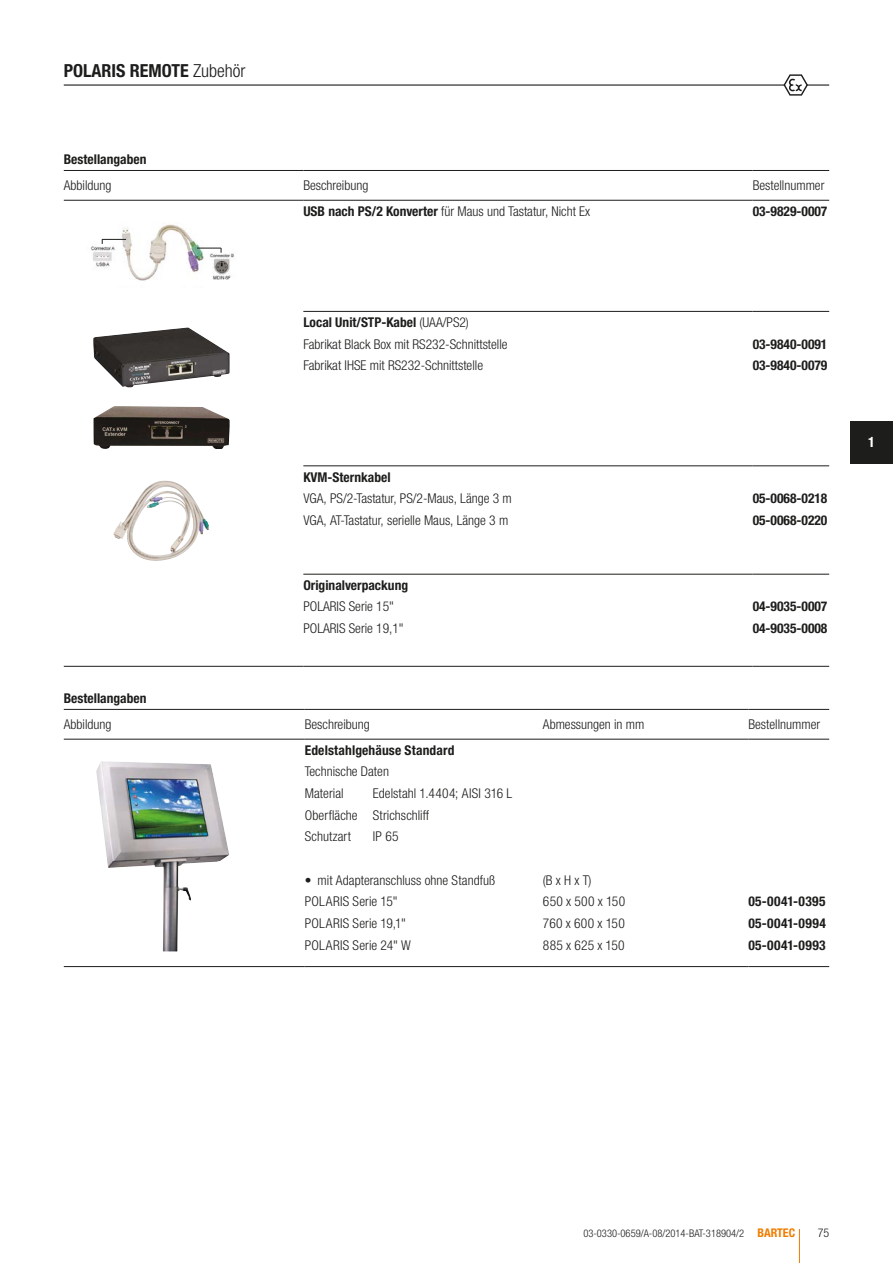
<style>
.page{position:relative;width:893px;height:1263px;background:#fff}
.page>*{position:absolute;margin:0;border:0;box-sizing:border-box;transform-origin:0 0}
.t1{font:700 condensed 18px "Helvetica Neue LTW1 G";color:#1d1d1b}
.t2{font:700 condensed 14.25px "Helvetica Neue LTW1 G";color:#fff}
.t3{font:300 condensed 13.5px/21.6px "Helvetica Neue LTW1 G";color:#1d1d1b}
.t4{font:700 condensed 13.5px "Helvetica Neue LTW1 G";color:#1d1d1b}
.t5{font:300 condensed 13.5px "Helvetica Neue LTW1 G";letter-spacing:.02em;color:#1d1d1b}
.t6{font:700 condensed 13.5px "Helvetica Neue LTW1 G";letter-spacing:.03em;color:#1d1d1b}
.t7{font:700 condensed 13.5px "Helvetica Neue LTW1 G";letter-spacing:.025em;color:#1d1d1b}
.t8{font:300 condensed 12px "Helvetica Neue LTW1 G";color:#1d1d1b}
.t9{font:300 condensed 10.5px "Helvetica Neue LTW1 G";color:#1d1d1b}
.s1{font-weight:300}
.s2{font-weight:700}
.s3{font-weight:700;font-size:12px;color:#ef7d00}
</style>
<div class="page">
<hr style="left:64px;top:84px;width:765px;height:2px;background:#1d1d1b">
<svg style="left:783px;top:74px;width:25px;height:22px"></svg>
<hr style="left:799px;top:1229px;width:1px;height:34px;background:#ef7d00">
<img style="left:117px;top:224px;width:91px;height:57px">
<img style="left:91px;top:243px;width:24px;height:25px">
<svg style="left:102px;top:239px;width:24px;height:5px"></svg>
<img style="left:209px;top:253px;width:25px;height:27px">
<svg style="left:197px;top:248px;width:25px;height:5px"></svg>
<img style="left:93px;top:328px;width:137px;height:59px">
<img style="left:94px;top:406px;width:136px;height:43px">
<img style="left:114px;top:481px;width:95px;height:80px">
<img style="left:96px;top:761px;width:133px;height:190px">
<div style="left:850px;top:421px;width:43px;height:42px;background:#1d1d1b"></div>
<hr style="left:64px;top:200px;width:239px;height:1px;background:#1d1d1b">
<hr style="left:303px;top:200px;width:450px;height:1px;background:#1d1d1b">
<hr style="left:753px;top:200px;width:76px;height:1px;background:#1d1d1b">
<hr style="left:303px;top:311px;width:450px;height:1px;background:#1d1d1b">
<hr style="left:753px;top:311px;width:76px;height:1px;background:#1d1d1b">
<hr style="left:303px;top:466px;width:450px;height:1px;background:#1d1d1b">
<hr style="left:753px;top:466px;width:76px;height:1px;background:#1d1d1b">
<hr style="left:64px;top:666px;width:239px;height:1px;background:#1d1d1b">
<hr style="left:303px;top:666px;width:450px;height:1px;background:#1d1d1b">
<hr style="left:753px;top:666px;width:76px;height:1px;background:#1d1d1b">
<hr style="left:303px;top:574px;width:450px;height:1px;background:#1d1d1b">
<hr style="left:753px;top:574px;width:76px;height:1px;background:#1d1d1b">
<hr style="left:64px;top:170px;width:239px;height:1px;background:#1d1d1b">
<hr style="left:303px;top:170px;width:450px;height:1px;background:#1d1d1b">
<hr style="left:753px;top:170px;width:76px;height:1px;background:#1d1d1b">
<hr style="left:64px;top:709px;width:241px;height:1px;background:#1d1d1b">
<hr style="left:305px;top:709px;width:238px;height:1px;background:#1d1d1b">
<hr style="left:543px;top:709px;width:205px;height:1px;background:#1d1d1b">
<hr style="left:748px;top:709px;width:81px;height:1px;background:#1d1d1b">
<hr style="left:64px;top:739px;width:241px;height:1px;background:#1d1d1b">
<hr style="left:305px;top:739px;width:238px;height:1px;background:#1d1d1b">
<hr style="left:543px;top:739px;width:205px;height:1px;background:#1d1d1b">
<hr style="left:748px;top:739px;width:81px;height:1px;background:#1d1d1b">
<hr style="left:64px;top:966px;width:241px;height:1px;background:#1d1d1b">
<hr style="left:305px;top:966px;width:238px;height:1px;background:#1d1d1b">
<hr style="left:543px;top:966px;width:205px;height:1px;background:#1d1d1b">
<hr style="left:748px;top:966px;width:81px;height:1px;background:#1d1d1b">
<h1 class="t1" style="left:64px;top:59px;width:183px">POLARIS REMOTE <span class="s1">Zubehör</span></h1>
<p class="t4" style="left:64px;top:152px;width:84px">Bestellangaben</p>
<p class="t3" style="left:64px;top:175px;width:49px">Abbildung</p>
<p class="t3" style="left:303px;top:175px;width:67px">Beschreibung</p>
<p class="t3" style="left:753px;top:175px;width:73px">Bestellnummer</p>
<p class="t3" style="left:303px;top:200px;width:288px"><span class="s2">USB nach PS/2 Konverter</span> für Maus und Tastatur, Nicht Ex</p>
<p class="t4" style="left:753px;top:203px;width:76px">03-9829-0007</p>
<p class="t3" style="left:303px;top:312px;width:206px"><span class="s2">Local Unit/STP-Kabel</span> (UAA/PS2)<br>Fabrikat Black Box mit RS232-Schnittstelle</p>
<p class="t4" style="left:753px;top:336px;width:76px">03-9840-0091</p>
<p class="t3" style="left:303px;top:355px;width:181px">Fabrikat IHSE mit RS232-Schnittstelle</p>
<p class="t4" style="left:753px;top:357px;width:76px">03-9840-0079</p>
<p class="t4" style="left:303px;top:469px;width:89px">KVM-Sternkabel</p>
<p class="t3" style="left:303px;top:488px;width:210px">VGA, PS/2-Tastatur, PS/2-Maus, Länge 3 m</p>
<p class="t4" style="left:753px;top:490px;width:76px">05-0068-0218</p>
<p class="t3" style="left:303px;top:509px;width:206px">VGA, AT-Tastatur, serielle Maus, Länge 3 m</p>
<p class="t4" style="left:753px;top:512px;width:76px">05-0068-0220</p>
<p class="t4" style="left:303px;top:577px;width:106px">Originalverpackung</p>
<p class="t3" style="left:303px;top:596px;width:92px">POLARIS Serie 15"</p>
<p class="t4" style="left:753px;top:599px;width:76px">04-9035-0007</p>
<p class="t3" style="left:303px;top:618px;width:102px">POLARIS Serie 19,1"</p>
<p class="t4" style="left:753px;top:620px;width:76px">04-9035-0008</p>
<p class="t4" style="left:64px;top:690px;width:84px">Bestellangaben</p>
<p class="t3" style="left:64px;top:714px;width:49px">Abbildung</p>
<p class="t3" style="left:305px;top:714px;width:67px">Beschreibung</p>
<p class="t3" style="left:543px;top:714px;width:103px">Abmessungen in mm</p>
<p class="t3" style="left:748px;top:714px;width:73px">Bestellnummer</p>
<p class="t4" style="left:305px;top:742px;width:151px">Edelstahlgehäuse Standard</p>
<p class="t3" style="left:305px;top:761px;width:86px">Technische Daten<br>Material</p>
<p class="t3" style="left:305px;top:783px;width:209px;text-indent:68px">Edelstahl 1.4404; AISI 316 L<br>Oberfläche Strichschliff<br>Schutzart</p>
<p class="t3" style="left:373px;top:826px;width:27px">IP 65</p>
<p class="t3" style="left:305px;top:869px;width:192px">• mit Adapteranschluss ohne Standfuß</p>
<p class="t3" style="left:543px;top:869px;width:50px">(B x H x T)</p>
<p class="t5" style="left:305px;top:894px;width:94px">POLARIS Serie 15"</p>
<p class="t5" style="left:543px;top:894px;width:84px">650 x 500 x 150</p>
<p class="t7" style="left:748px;top:893px;width:79px">05-0041-0395</p>
<p class="t5" style="left:305px;top:915px;width:102px">POLARIS Serie 19,1"</p>
<p class="t5" style="left:543px;top:915px;width:83px">760 x 600 x 150</p>
<p class="t6" style="left:748px;top:915px;width:79px">05-0041-0994</p>
<p class="t5" style="left:305px;top:937px;width:107px">POLARIS Serie 24" W</p>
<p class="t3" style="left:543px;top:934px;width:83px">885 x 625 x 150</p>
<p class="t6" style="left:748px;top:937px;width:79px">05-0041-0993</p>
<p class="t2" style="left:868px;top:434px;width:8px">1</p>
<p class="t9" style="left:583px;top:1227px;width:213px">03-0330-0659/A-08/2014-BAT-318904/2 <span class="s3">BARTEC</span></p>
<p class="t8" style="left:818px;top:1226px;width:13px">75</p>
</div>
